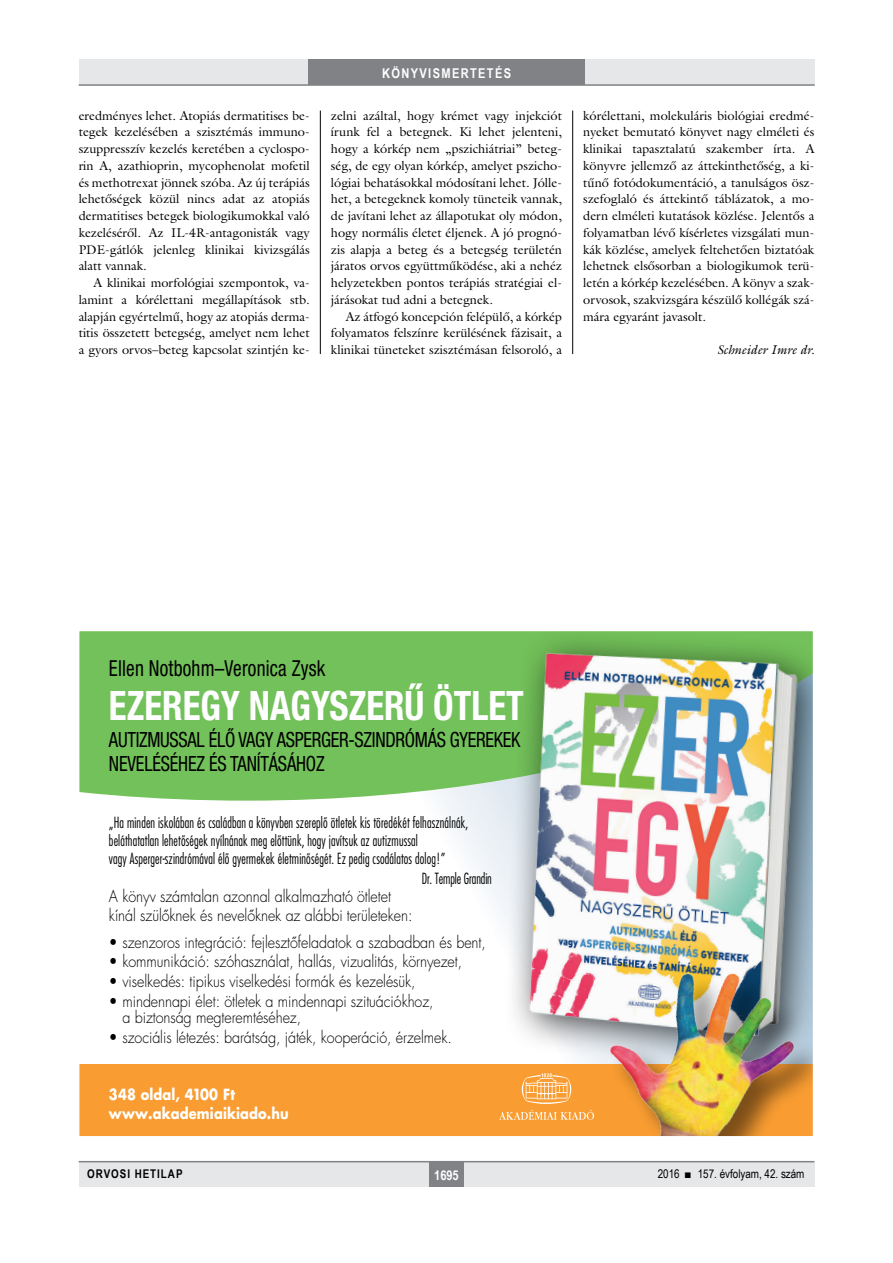
<style>
.page{position:relative;width:893px;height:1263px;background:#fff}
.page>*{position:absolute;margin:0;border:0;box-sizing:border-box;transform-origin:0 0}
.t1{font:40.65px "Helvetica Cond H Bold";color:#fff;scale:.91 1}
.t2{font:22.05px "Helvetica Cond H";letter-spacing:.01em;color:#000;scale:.87 1}
.t3{font:21px/24px "Helvetica Cond H";letter-spacing:-.015em;color:#000;scale:.88 1}
.t4{font:16.05px/18.3px "Futura Light H";letter-spacing:-.005em;color:#000;scale:.89 1}
.t5{font:15px/18px "Futura Condensed Light H";letter-spacing:.01em;color:#000;scale:.87 1}
.t6{font:15px/18.8px "Futura Bold H";letter-spacing:.01em;color:#fff;scale:.87 1}
.rovatcim_jo{font:700 13.5px "Arial Narrow";letter-spacing:.1em;color:#fff}
.oldalszam{font:700 13.5px "Arial Narrow";color:#fff}
.ref-Body{font:12.75px/16.8px "Galliard Reg";color:#000;text-align:justify}
.ref-Body-s{font:12.75px/16.8px "Galliard Reg";color:#000;text-align:justify}
.ref-Body-2{font:italic 12.75px "Galliard Reg";color:#000}
.pagina{font:12px "Arial Narrow";color:#000}
.pagina-2{font:700 12px "Arial Narrow";letter-spacing:.08em;color:#000}
.t7{font:9px "Helvetica";color:#000}
</style>
<div class="page">
<div style="left:79px;top:1161px;width:735px;height:25px;background:#e6e7e8"></div>
<div style="left:429px;top:1161px;width:34px;height:25px;background:#808285"></div>
<hr style="left:79px;top:1161px;width:735px;height:1px;background:#808285">
<div style="left:79px;top:60px;width:735px;height:25px;background:#e6e7e8"></div>
<div style="left:308px;top:60px;width:277px;height:25px;background:#808285"></div>
<hr style="left:79px;top:84px;width:736px;height:2px;background:#808285">
<hr style="left:320px;top:111px;width:1px;height:1026px;background:#000">
<hr style="left:572px;top:111px;width:1px;height:1026px;background:#000">
<svg style="left:140px;top:801px;width:363px;height:264px"></svg>
<div style="left:81px;top:633px;width:407px;height:168px;background:#73c15a"></div>
<div style="left:79px;top:1065px;width:735px;height:72px;background:#f99d32"></div>
<img style="left:488px;top:633px;width:323px;height:418px">
<svg style="left:499px;top:1073px;width:72px;height:47px"></svg>
<img style="left:571px;top:895px;width:240px;height:239px">
<p class="ref-Body-s" style="left:79px;top:107px;width:233px">eredményes lehet. Atopiás dermatitises be&shy;tegek kezelésében a szisztémás immuno&shy;szuppresszív kezelés keretében a cyclospo&shy;rin A, azathioprin, mycophenolat mofetil és methotrexat jönnek szóba. Az új terápiás lehetőségek közül nincs adat az atopiás dermatitises betegek biologikumokkal való kezeléséről. Az IL-4R-antagonisták vagy PDE-gátlók jelenleg klinikai kivizsgálás alatt vannak.</p>
<p class="ref-Body" style="left:79px;top:274px;width:233px;text-indent:15px">A klinikai morfológiai szempontok, va&shy;lamint a kórélettani megállapítások stb. alapján egyértelmű, hogy az atopiás derma&shy;titis összetett betegség, amelyet nem lehet a gyors orvos–beteg kapcsolat szintjén ke-</p>
<p class="rovatcim_jo" style="left:382px;top:63px;width:131px">KÖNYVISMERTETÉS</p>
<p class="ref-Body" style="left:331px;top:107px;width:233px">zelni azáltal, hogy krémet vagy injekciót írunk fel a betegnek. Ki lehet jelenteni, hogy a kórkép nem „pszichiátriai” beteg&shy;ség, de egy olyan kórkép, amelyet pszicho&shy;lógiai behatásokkal módosítani lehet. Jólle&shy;het, a betegeknek komoly tüneteik vannak, de javítani lehet az állapotukat oly módon, hogy normális életet éljenek. A jó prognó&shy;zis alapja a beteg és a betegség területén járatos orvos együttműködése, aki a nehéz helyzetekben pontos terápiás stratégiai el&shy;járásokat tud adni a betegnek.</p>
<p class="ref-Body" style="left:331px;top:308px;width:233px;text-indent:15px">Az átfogó koncepción felépülő, a kórkép folyamatos felszínre kerülésének fázisait, a klinikai tüneteket szisztémásan felsoroló, a</p>
<p class="ref-Body" style="left:583px;top:107px;width:233px">kórélettani, molekuláris biológiai eredmé&shy;nyeket bemutató könyvet nagy elméleti és klinikai tapasztalatú szakember írta. A könyvre jellemző az áttekinthetőség, a ki&shy;tűnő fotódokumentáció, a tanulságos ös - szefoglaló és áttekintő táblázatok, a mo&shy;dern elméleti kutatások közlése. Jelentős a folyamatban lévő kísérletes vizsgálati mun&shy;kák közlése, amelyek feltehetően biztatóak lehetnek elsősorban a biologikumok terü&shy;letén a kórkép kezelésében. A könyv a szak&shy;orvosok, szakvizsgára készülő kollégák szá&shy;mára egyaránt javasolt.</p>
<p class="ref-Body-2" style="left:717px;top:342px;width:99px">Schneider Imre dr.</p>
<p class="t2" style="left:109px;top:656px;width:251px">ELLEN NOTBOHM–VERONICA ZYSK</p>
<p class="t1" style="left:109px;top:684px;width:457px">EZEREGY NAGYSZERÛ ÖTLET</p>
<p class="t3" style="left:109px;top:728px;width:469px">AUTIZMUSSAL ÉLÔ VAGY ASPERGER-SZINDRÓMÁS GYEREKEK<br>NEVELÉSÉHEZ ÉS TANÍTÁSÁHOZ</p>
<p class="t5" style="left:109px;top:813px;width:414px">„Ha minden iskolában és családban a könyvben szereplô ötletek kis töredékét felhasználnák, beláthatatlan lehetôségek nyílnának meg elôttünk, hogy javítsuk az autizmussal<br>vagy Asperger-szindrómával élô gyermekek életminôségét. Ez pedig csodálatos dolog!”</p>
<p class="t5" style="left:422px;top:869px;width:82px">Dr. Temple Grandin</p>
<p class="t4" style="left:109px;top:887px;width:342px">A könyv számtalan azonnal alkalmazható ötletet kínál szülôknek és nevelôknek az alábbi területeken:</p>
<p class="t4" style="left:109px;top:933px;width:425px">• szenzoros integráció: fejlesztôfeladatok a szabadban és bent,</p>
<p class="t4" style="left:109px;top:952px;width:398px">• kommunikáció: szóhasználat, hallás, vizualitás, környezet,</p>
<p class="t4" style="left:109px;top:972px;width:346px">• viselkedés: tipikus viselkedési formák és kezelésük,</p>
<p class="t4" style="left:122px;top:993px;width:351px;line-height:16px;text-indent:-14px">• mindennapi élet: ötletek a mindennapi szituációkhoz, a biztonság megteremtéséhez,</p>
<p class="t4" style="left:109px;top:1028px;width:387px">• szociális létezés: barátság, játék, kooperáció, érzelmek.</p>
<p class="t6" style="left:109px;top:1085px;width:208px">348 oldal, 4100 Ft www.akademiaikiado.hu</p>
<p class="t7" style="left:93px;top:1159px;width:176px">AK_OH_Autizmus_hird_173x120_2.indd 1</p>
<p class="pagina-2" style="left:87px;top:1165px;width:97px">ORVOSI HETILAP</p>
<p class="oldalszam" style="left:434px;top:1165px;width:26px">1695</p>
<p class="pagina" style="left:658px;top:1165px;width:148px">2016 ■ 157. évfolyam, 42. szám</p>
</div>
